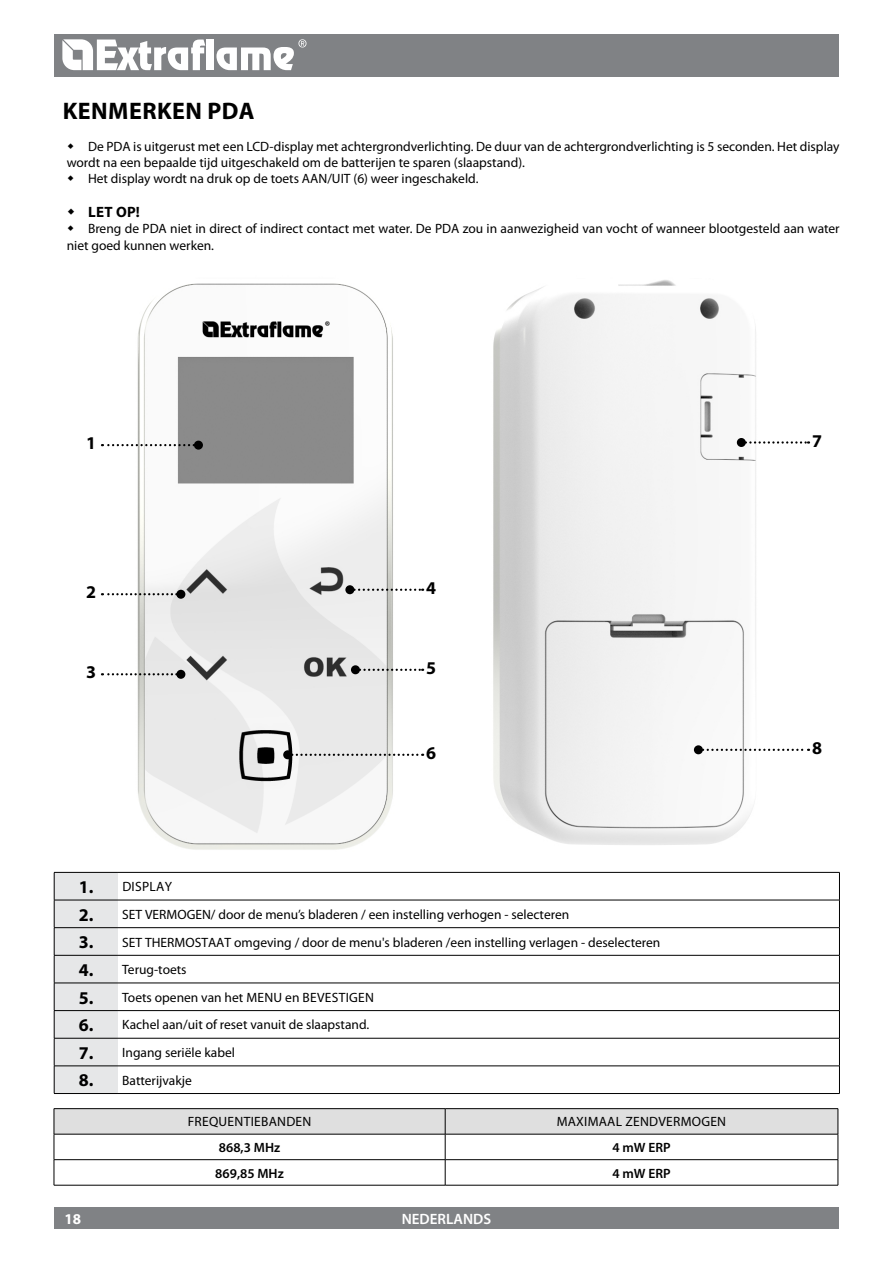
<style>
.page{position:relative;width:893px;height:1263px;background:#fff}
.page>*{position:absolute;margin:0;border:0;box-sizing:border-box;transform-origin:0 0}
.t1{font:700 24px "Myriad Pro";letter-spacing:.02em;color:#000}
.t2{font:700 18px "Myriad Pro";color:#000}
.t3{font:600 15px "Myriad Pro";color:#fff}
.t4{font:700 15px "Myriad Pro";color:#000}
.t5{font:700 15px "Myriad Pro";color:#fff}
.t6{font:13.5px/16.2px "Myriad Pro";color:#000}
.t7{font:13.5px "Myriad Pro";letter-spacing:.02em;color:#000}
.t8{font:600 13.5px "Myriad Pro";color:#000}
.s1{font-weight:700;font-size:18px}
</style>
<div class="page">
<img style="left:118px;top:283px;width:293px;height:567px">
<svg style="left:102px;top:593px;width:74px;height:2px"></svg>
<div style="left:176px;top:590px;width:9px;height:9px;background:#000;border-radius:50%"></div>
<svg style="left:102px;top:673px;width:74px;height:2px"></svg>
<div style="left:176px;top:670px;width:9px;height:9px;background:#000;border-radius:50%"></div>
<svg style="left:354px;top:589px;width:69px;height:2px"></svg>
<div style="left:345px;top:585px;width:9px;height:9px;background:#000;border-radius:50%"></div>
<svg style="left:360px;top:669px;width:63px;height:2px"></svg>
<div style="left:351px;top:665px;width:9px;height:9px;background:#000;border-radius:50%"></div>
<svg style="left:102px;top:444px;width:92px;height:2px"></svg>
<div style="left:194px;top:441px;width:9px;height:9px;background:#000;border-radius:50%"></div>
<svg style="left:292px;top:754px;width:131px;height:2px"></svg>
<div style="left:283px;top:750px;width:9px;height:9px;background:#000;border-radius:50%"></div>
<img style="left:493px;top:280px;width:277px;height:565px">
<svg style="left:746px;top:441px;width:63px;height:3px"></svg>
<div style="left:737px;top:438px;width:9px;height:9px;background:#000;border-radius:50%"></div>
<svg style="left:703px;top:749px;width:106px;height:2px"></svg>
<div style="left:694px;top:745px;width:9px;height:9px;background:#000;border-radius:50%"></div>
<div style="left:54px;top:34px;width:785px;height:43px;background:#808285"></div>
<div style="left:54px;top:1208px;width:785px;height:21px;background:#808285"></div>
<svg style="left:62px;top:39px;width:143px;height:31px"></svg>
<div style="left:207px;top:40px;width:7px;height:30px;background:#fff"></div>
<svg style="left:216px;top:39px;width:90px;height:31px"></svg>
<hr style="left:118px;top:872px;width:722px;height:1px;background:#000">
<hr style="left:118px;top:900px;width:722px;height:1px;background:#000">
<hr style="left:118px;top:927px;width:722px;height:1px;background:#000">
<hr style="left:118px;top:955px;width:722px;height:1px;background:#000">
<hr style="left:118px;top:983px;width:722px;height:1px;background:#000">
<hr style="left:118px;top:1010px;width:722px;height:1px;background:#000">
<hr style="left:118px;top:1038px;width:722px;height:1px;background:#000">
<svg style="left:54px;top:872px;width:64px;height:221px;background:#dbdcdd"></svg>
<hr style="left:118px;top:1065px;width:722px;height:1px;background:#000">
<svg style="left:839px;top:872px;width:1px;height:221px"></svg>
<hr style="left:54px;top:1093px;width:64px;height:1px;background:#000">
<hr style="left:118px;top:1093px;width:722px;height:1px;background:#000">
<hr style="left:54px;top:1108px;width:391px;height:1px;background:#000">
<hr style="left:445px;top:1108px;width:393px;height:1px;background:#000">
<hr style="left:54px;top:1185px;width:391px;height:1px;background:#000">
<svg style="left:54px;top:1109px;width:785px;height:76px"></svg>
<hr style="left:445px;top:1185px;width:393px;height:1px;background:#000">
<h1 class="t1" style="left:63px;top:95px;width:161px">KENMERKEN PDA</h1>
<p class="t6" style="left:88px;top:138px;width:753px">De PDA is uitgerust met een LCD-display met achtergrondverlichting. De duur van de achtergrondverlichting is 5 seconden. Het display</p>
<p class="t6" style="left:67px;top:154px;width:460px">wordt na een bepaalde tijd uitgeschakeld om de batterijen te sparen (slaapstand).</p>
<p class="t6" style="left:88px;top:170px;width:392px">Het display wordt na druk op de toets AAN/UIT (6) weer ingeschakeld.</p>
<p class="t4" style="left:88px;top:202px;width:53px">LET OP!</p>
<p class="t6" style="left:67px;top:221px;width:774px;text-indent:21px">Breng de PDA niet in direct of indirect contact met water. De PDA zou in aanwezigheid van vocht of wanneer blootgesteld aan water niet goed kunnen werken.</p>
<h2 class="t2" style="left:86px;top:431px;width:11px">1</h2>
<h2 class="t2" style="left:86px;top:580px;width:11px">2</h2>
<h2 class="t2" style="left:86px;top:660px;width:11px">3</h2>
<h2 class="t2" style="left:426px;top:576px;width:11px">4</h2>
<h2 class="t2" style="left:426px;top:656px;width:11px">5</h2>
<h2 class="t2" style="left:426px;top:741px;width:11px">6</h2>
<p class="t6" style="left:79px;top:878px;width:61px"><span class="s1">1.</span> Displa</p>
<p class="t6" style="left:165px;top:878px;width:9px">y</p>
<p class="t6" style="left:79px;top:906px;width:492px"><span class="s1">2.</span> SET VERMOGEN/ door de menu’s bladeren / een instelling verhogen - selecteren</p>
<p class="t6" style="left:79px;top:934px;width:583px"><span class="s1">3.</span> SET THERMOSTAAT omgeving / door de menu's bladeren /een instelling verlagen - deselecteren</p>
<p class="t6" style="left:79px;top:961px;width:109px"><span class="s1">4.</span> Terug-toets</p>
<p class="t6" style="left:79px;top:989px;width:295px"><span class="s1">5.</span> Toets openen van het men u en bevestigen</p>
<p class="t6" style="left:79px;top:1017px;width:292px"><span class="s1">6.</span> Kachel aan/uit of reset vanuit de slaapstand.</p>
<p class="t6" style="left:79px;top:1044px;width:158px"><span class="s1">7.</span> Ingang seriële kabel</p>
<p class="t6" style="left:79px;top:1072px;width:115px"><span class="s1">8.</span> Batterijvakje</p>
<p class="t7" style="left:188px;top:1113px;width:125px">FREQUENTIEBANDEN</p>
<p class="t7" style="left:557px;top:1113px;width:171px">MAXIMAAL ZENDVERMOGEN</p>
<p class="t8" style="left:219px;top:1139px;width:63px">868,3 MHz</p>
<p class="t8" style="left:612px;top:1139px;width:60px">4 mW ERP</p>
<p class="t8" style="left:215px;top:1164px;width:70px">869,85 MHz</p>
<p class="t8" style="left:612px;top:1164px;width:60px">4 mW ERP</p>
<p class="t5" style="left:65px;top:1209px;width:18px">18</p>
<p class="t3" style="left:402px;top:1209px;width:91px">NEDERLANDS</p>
<h2 class="t2" style="left:812px;top:429px;width:11px">7</h2>
<h2 class="t2" style="left:812px;top:736px;width:11px">8</h2>
</div>
